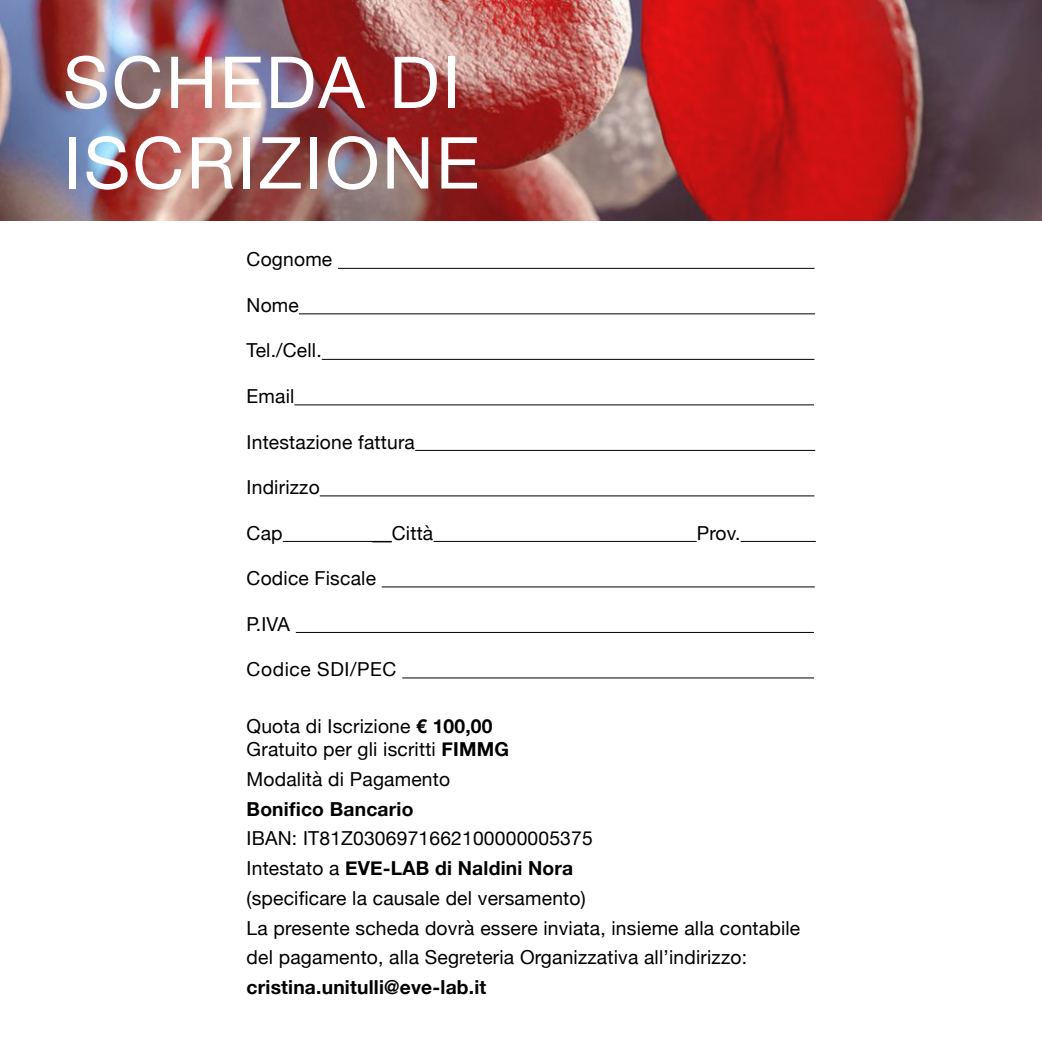
<style>
.page{position:relative;width:1042px;height:1042px;background:#fff}
.page>*{position:absolute;margin:0;border:0;box-sizing:border-box;transform-origin:0 0}
.t1{font:71.75px/80.5px "Helvetica Neue";letter-spacing:.03em;color:#fff}
.t2{font:19.25px/29.8px "Helvetica Neue";letter-spacing:.01em;color:#000}
.t3{font:700 19.25px "Helvetica Neue";letter-spacing:.01em;color:#000}
.t4{font:19.25px "Helvetica Neue";letter-spacing:.03em;color:#000}
.s1{font-weight:700}
</style>
<div class="page">
<img style="left:0;top:0;width:1042px;height:221px">
<hr style="left:338px;top:268px;width:476px;height:1px;background:#000">
<hr style="left:299px;top:313px;width:516px;height:1px;background:#000">
<hr style="left:322px;top:359px;width:492px;height:1px;background:#000">
<hr style="left:294px;top:404px;width:520px;height:1px;background:#000">
<hr style="left:415px;top:450px;width:400px;height:1px;background:#000">
<hr style="left:320px;top:495px;width:494px;height:1px;background:#000">
<hr style="left:283px;top:541px;width:109px;height:1px;background:#000">
<hr style="left:433px;top:541px;width:264px;height:1px;background:#000">
<hr style="left:740px;top:541px;width:76px;height:1px;background:#000">
<hr style="left:382px;top:586px;width:433px;height:1px;background:#000">
<hr style="left:296px;top:632px;width:518px;height:1px;background:#000">
<hr style="left:402px;top:677px;width:412px;height:1px;background:#000">
<h1 class="t1" style="left:63px;top:46px;width:418px">SCHEDA DI<br>ISCRIZIONE</h1>
<p class="t2" style="left:247px;top:246px;width:87px">Cognome</p>
<p class="t2" style="left:247px;top:291px;width:54px">Nome</p>
<p class="t2" style="left:247px;top:337px;width:77px">Tel./Cell.</p>
<p class="t2" style="left:247px;top:382px;width:49px">Email</p>
<p class="t2" style="left:247px;top:428px;width:170px">Intestazione fattura</p>
<p class="t2" style="left:247px;top:473px;width:75px">Indirizzo</p>
<p class="t2" style="left:247px;top:519px;width:38px">Cap</p>
<p class="t2" style="left:373px;top:519px;width:62px">__Città</p>
<p class="t2" style="left:697px;top:519px;width:45px">Prov.</p>
<p class="t2" style="left:247px;top:564px;width:131px">Codice Fiscale</p>
<p class="t2" style="left:247px;top:610px;width:45px">P.IVA</p>
<p class="t4" style="left:247px;top:655px;width:151px">Codice SDI/PEC</p>
<p class="t2" style="left:247px;top:716px;width:264px;line-height:22.8px">Quota di Iscrizione <span class="s1">€ 100,00<br></span>Gratuito per gli iscritti <span class="s1">FIMMG</span></p>
<p class="t2" style="left:247px;top:765px;width:205px">Modalità di Pagamento</p>
<p class="t3" style="left:247px;top:793px;width:168px">Bonifico Bancario</p>
<p class="t2" style="left:247px;top:824px;width:555px">IBAN: IT81Z0306971662100000005375<br>Intestato a <span class="s1">EVE-LAB di Naldini Nora<br></span>(specificare la causale del versamento)<br>La presente scheda dovrà essere inviata, insieme alla contabile del pagamento, alla Segreteria Organizzativa all’indirizzo:</p>
<p class="t3" style="left:247px;top:972px;width:241px">cristina.unitulli@eve-lab.it</p>
</div>
